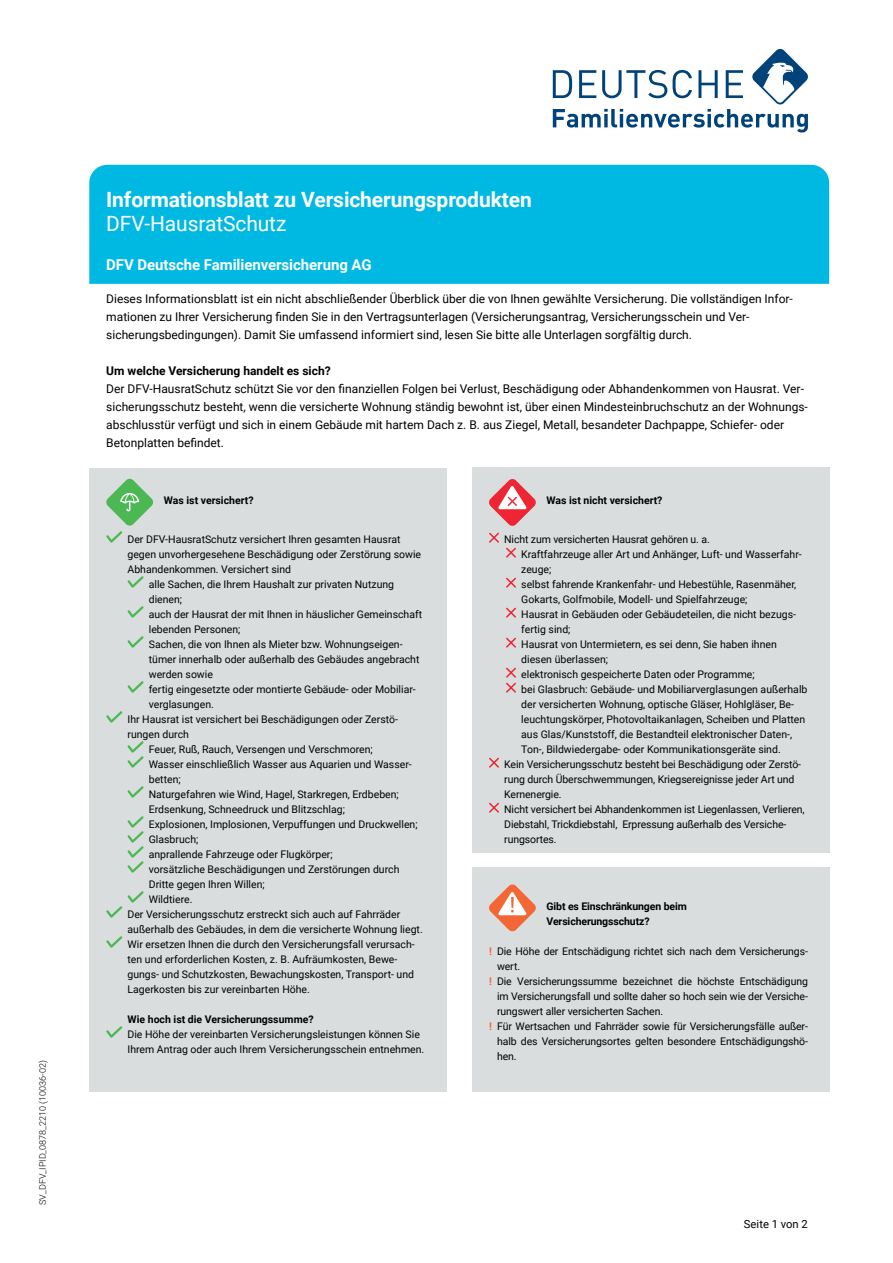
<style>
.page{position:relative;width:893px;height:1263px;background:#fff}
.page>*{position:absolute;margin:0;border:0;box-sizing:border-box;transform-origin:0 0}
.t1{font:700 21px "Roboto";letter-spacing:-.005em;color:#fff}
.t2{font:21px "Roboto";letter-spacing:-.005em;color:#fff}
.t3{font:700 15px "Roboto";letter-spacing:-.005em;color:#fff}
.t4{font:12px/18px "Roboto";color:#000}
.t5{font:700 12px "Roboto";color:#000}
.t6{font:11.25px "Roboto";color:#000}
.t7{font:10.5px/15px "Roboto";color:#000}
.t8{font:700 10.5px/15px "Roboto";color:#000}
.t9{font:300 9px "Roboto";color:#000}
.s1{font-weight:700;color:#f26735}
</style>
<div class="page">
<svg style="left:553px;top:49px;width:255px;height:84px"></svg>
<div style="left:89px;top:165px;width:740px;height:119px;background:#00b9e3"></div>
<div style="left:472px;top:867px;width:357px;height:224px;background:#dadddd"></div>
<div style="left:89px;top:468px;width:357px;height:623px;background:#dadddd"></div>
<svg style="left:127px;top:576px;width:17px;height:12px"></svg>
<svg style="left:127px;top:606px;width:17px;height:12px"></svg>
<svg style="left:127px;top:636px;width:17px;height:12px"></svg>
<svg style="left:127px;top:681px;width:17px;height:12px"></svg>
<svg style="left:106px;top:711px;width:17px;height:12px"></svg>
<svg style="left:127px;top:741px;width:17px;height:27px"></svg>
<svg style="left:127px;top:786px;width:17px;height:12px"></svg>
<svg style="left:127px;top:816px;width:17px;height:57px"></svg>
<svg style="left:106px;top:891px;width:38px;height:27px"></svg>
<svg style="left:106px;top:936px;width:17px;height:12px"></svg>
<svg style="left:106px;top:1026px;width:17px;height:12px"></svg>
<svg style="left:106px;top:479px;width:47px;height:64px"></svg>
<div style="left:472px;top:468px;width:357px;height:385px;background:#dadddd"></div>
<svg style="left:506px;top:577px;width:10px;height:11px"></svg>
<svg style="left:506px;top:607px;width:10px;height:11px"></svg>
<svg style="left:506px;top:637px;width:10px;height:11px"></svg>
<svg style="left:506px;top:667px;width:10px;height:26px"></svg>
<svg style="left:489px;top:757px;width:10px;height:11px"></svg>
<svg style="left:489px;top:802px;width:10px;height:11px"></svg>
<svg style="left:489px;top:479px;width:47px;height:79px"></svg>
<svg style="left:489px;top:884px;width:47px;height:47px"></svg>
<p class="t9" style="left:36px;top:1205px;width:146px;rotate:-90deg">SV_DFV_IPID_0878_2210 (10036-02)</p>
<h1 class="t1" style="left:106px;top:185px;width:427px">Informationsblatt zu Versicherungsprodukten</h1>
<h1 class="t2" style="left:106px;top:209px;width:182px">DFV-HausratSchutz</h1>
<h2 class="t3" style="left:106px;top:254px;width:267px">DFV Deutsche Familienversicherung AG</h2>
<p class="t4" style="left:106px;top:289px;width:688px">Dieses Informationsblatt ist ein nicht abschließender Überblick über die von Ihnen gewählte Versicherung. Die vollständigen Infor&shy;mationen zu Ihrer Versicherung finden Sie in den Vertragsunterlagen (Versicherungsantrag, Versicherungsschein und Ver&shy;sicherungsbedingungen). Damit Sie umfassend informiert sind, lesen Sie bitte alle Unterlagen sorgfältig durch.</p>
<p class="t5" style="left:106px;top:362px;width:226px">Um welche Versicherung handelt es sich?</p>
<p class="t4" style="left:106px;top:379px;width:703px">Der DFV-HausratSchutz schützt Sie vor den finanziellen Folgen bei Verlust, Beschädigung oder Abhandenkommen von Hausrat. Ver&shy;sicherungsschutz besteht, wenn die versicherte Wohnung ständig bewohnt ist, über einen Mindesteinbruchschutz an der Wohnungs&shy;abschlusstür verfügt und sich in einem Gebäude mit hartem Dach z. B. aus Ziegel, Metall, besandeter Dachpappe, Schiefer- oder Betonplatten befindet.</p>
<p class="t8" style="left:164px;top:493px;width:91px">Was ist versichert?</p>
<p class="t7" style="left:128px;top:531px;width:274px">Der DFV-HausratSchutz versichert Ihren gesamten Hausrat</p>
<p class="t7" style="left:128px;top:546px;width:295px">gegen unvorhergesehene Beschädigung oder Zerstörung sowie</p>
<p class="t7" style="left:128px;top:561px;width:165px">Abhandenkommen. Versichert sind</p>
<p class="t7" style="left:149px;top:576px;width:247px">alle Sachen, die Ihrem Haushalt zur privaten Nutzung</p>
<p class="t7" style="left:149px;top:591px;width:35px">dienen;</p>
<p class="t7" style="left:149px;top:606px;width:275px">auch der Hausrat der mit Ihnen in häuslicher Gemeinschaft</p>
<p class="t7" style="left:149px;top:621px;width:93px">lebenden Personen;</p>
<p class="t7" style="left:149px;top:636px;width:255px">Sachen, die von Ihnen als Mieter bzw. Wohnungseigen-</p>
<p class="t7" style="left:149px;top:651px;width:272px">tümer innerhalb oder außerhalb des Gebäudes angebracht</p>
<p class="t7" style="left:149px;top:666px;width:66px">werden sowie</p>
<p class="t7" style="left:149px;top:681px;width:269px">fertig eingesetzte oder montierte Gebäude- oder Mobiliar-</p>
<p class="t7" style="left:149px;top:696px;width:67px">verglasungen.</p>
<p class="t7" style="left:128px;top:711px;width:272px">Ihr Hausrat ist versichert bei Beschädigungen oder Zerstö-</p>
<p class="t7" style="left:128px;top:726px;width:63px">rungen durch</p>
<p class="t7" style="left:149px;top:741px;width:226px">Feuer, Ruß, Rauch, Versengen und Verschmoren;</p>
<p class="t7" style="left:149px;top:756px;width:264px">Wasser einschließlich Wasser aus Aquarien und Wasser-</p>
<p class="t7" style="left:149px;top:771px;width:33px">betten;</p>
<p class="t7" style="left:149px;top:786px;width:252px">Naturgefahren wie Wind, Hagel, Starkregen, Erdbeben;</p>
<p class="t7" style="left:149px;top:801px;width:198px">Erdsenkung, Schneedruck und Blitzschlag;</p>
<p class="t7" style="left:149px;top:816px;width:270px">Explosionen, Implosionen, Verpuffungen und Druckwellen;</p>
<p class="t7" style="left:149px;top:831px;width:51px">Glasbruch;</p>
<p class="t7" style="left:149px;top:846px;width:185px">anprallende Fahrzeuge oder Flugkörper;</p>
<p class="t7" style="left:149px;top:861px;width:252px">vorsätzliche Beschädigungen und Zerstörungen durch</p>
<p class="t7" style="left:149px;top:876px;width:117px">Dritte gegen Ihren Willen;</p>
<p class="t7" style="left:149px;top:891px;width:45px">Wildtiere.</p>
<p class="t7" style="left:128px;top:906px;width:274px">Der Versicherungsschutz erstreckt sich auch auf Fahrräder</p>
<p class="t7" style="left:128px;top:921px;width:297px">außerhalb des Gebäudes, in dem die versicherte Wohnung liegt.</p>
<p class="t7" style="left:128px;top:936px;width:289px">Wir ersetzen Ihnen die durch den Versicherungsfall verursach-</p>
<p class="t7" style="left:128px;top:951px;width:271px">ten und erforderlichen Kosten, z. B. Aufräumkosten, Bewe-</p>
<p class="t7" style="left:128px;top:966px;width:288px">gungs- und Schutzkosten, Bewachungskosten, Transport- und</p>
<p class="t7" style="left:128px;top:981px;width:184px">Lagerkosten bis zur vereinbarten Höhe.</p>
<p class="t8" style="left:128px;top:1011px;width:188px">Wie hoch ist die Versicherungssumme?</p>
<p class="t7" style="left:128px;top:1026px;width:298px">Die Höhe der vereinbarten Versicherungsleistungen können Sie<br>Ihrem Antrag oder auch Ihrem Versicherungsschein entnehmen.</p>
<p class="t8" style="left:546px;top:493px;width:118px">Was ist nicht versichert?</p>
<p class="t7" style="left:504px;top:531px;width:207px">Nicht zum versicherten Hausrat gehören u. a.</p>
<p class="t7" style="left:521px;top:546px;width:282px">Kraftfahrzeuge aller Art und Anhänger, Luft- und Wasserfahr-</p>
<p class="t7" style="left:521px;top:561px;width:32px">zeuge;</p>
<p class="t7" style="left:521px;top:576px;width:277px">selbst fahrende Krankenfahr- und Hebestühle, Rasenmäher,</p>
<p class="t7" style="left:521px;top:591px;width:228px">Gokarts, Golfmobile, Modell- und Spielfahrzeuge;</p>
<p class="t7" style="left:521px;top:606px;width:276px">Hausrat in Gebäuden oder Gebäudeteilen, die nicht bezugs-</p>
<p class="t7" style="left:521px;top:621px;width:51px">fertig sind;</p>
<p class="t7" style="left:521px;top:636px;width:257px">Hausrat von Untermietern, es sei denn, Sie haben ihnen</p>
<p class="t7" style="left:521px;top:651px;width:88px">diesen überlassen;</p>
<p class="t7" style="left:521px;top:666px;width:235px">elektronisch gespeicherte Daten oder Programme;</p>
<p class="t7" style="left:521px;top:681px;width:288px">bei Glasbruch: Gebäude- und Mobiliarverglasungen außerhalb</p>
<p class="t7" style="left:521px;top:696px;width:274px">der versicherten Wohnung, optische Gläser, Hohlgläser, Be-</p>
<p class="t7" style="left:521px;top:711px;width:285px">leuchtungskörper, Photovoltaikanlagen, Scheiben und Platten</p>
<p class="t7" style="left:521px;top:726px;width:272px">aus Glas/Kunststoff, die Bestandteil elektronischer Daten-,</p>
<p class="t7" style="left:521px;top:741px;width:261px">Ton-, Bildwiedergabe- oder Kommunikationsgeräte sind.</p>
<p class="t7" style="left:504px;top:756px;width:298px">Kein Versicherungsschutz besteht bei Beschädigung oder Zerstö-</p>
<p class="t7" style="left:504px;top:771px;width:292px">rung durch Überschwemmungen, Kriegsereignisse jeder Art und</p>
<p class="t7" style="left:504px;top:786px;width:59px">Kernenergie.</p>
<p class="t7" style="left:504px;top:801px;width:302px">Nicht versichert bei Abhandenkommen ist Liegenlassen, Verlieren,</p>
<p class="t7" style="left:504px;top:816px;width:284px">Diebstahl, Trickdiebstahl, Erpressung außerhalb des Versiche-</p>
<p class="t7" style="left:504px;top:831px;width:54px">rungsortes.</p>
<p class="t8" style="left:546px;top:899px;width:142px">Gibt es Einschränkungen beim<br>Versicherungsschutz?</p>
<p class="t7" style="left:489px;top:944px;width:320px"><span class="s1">!</span> Die Höhe der Entschädigung richtet sich nach dem Versicherungs-</p>
<p class="t7" style="left:497px;top:959px;width:25px">wert.</p>
<p class="t7" style="left:489px;top:974px;width:320px"><span class="s1">!</span> Die Versicherungssumme bezeichnet die höchste Entschädigung</p>
<p class="t7" style="left:497px;top:989px;width:312px">im Versicherungsfall und sollte daher so hoch sein wie der Versiche-</p>
<p class="t7" style="left:497px;top:1004px;width:168px">rungswert aller versicherten Sachen.</p>
<p class="t7" style="left:489px;top:1019px;width:320px"><span class="s1">!</span> Für Wertsachen und Fahrräder sowie für Versicherungsfälle außer-</p>
<p class="t7" style="left:497px;top:1034px;width:312px">halb des Versicherungsortes gelten besondere Entschädigungshö-</p>
<p class="t7" style="left:497px;top:1049px;width:21px">hen.</p>
<p class="t6" style="left:744px;top:1216px;width:65px">Seite 1 von 2</p>
</div>
